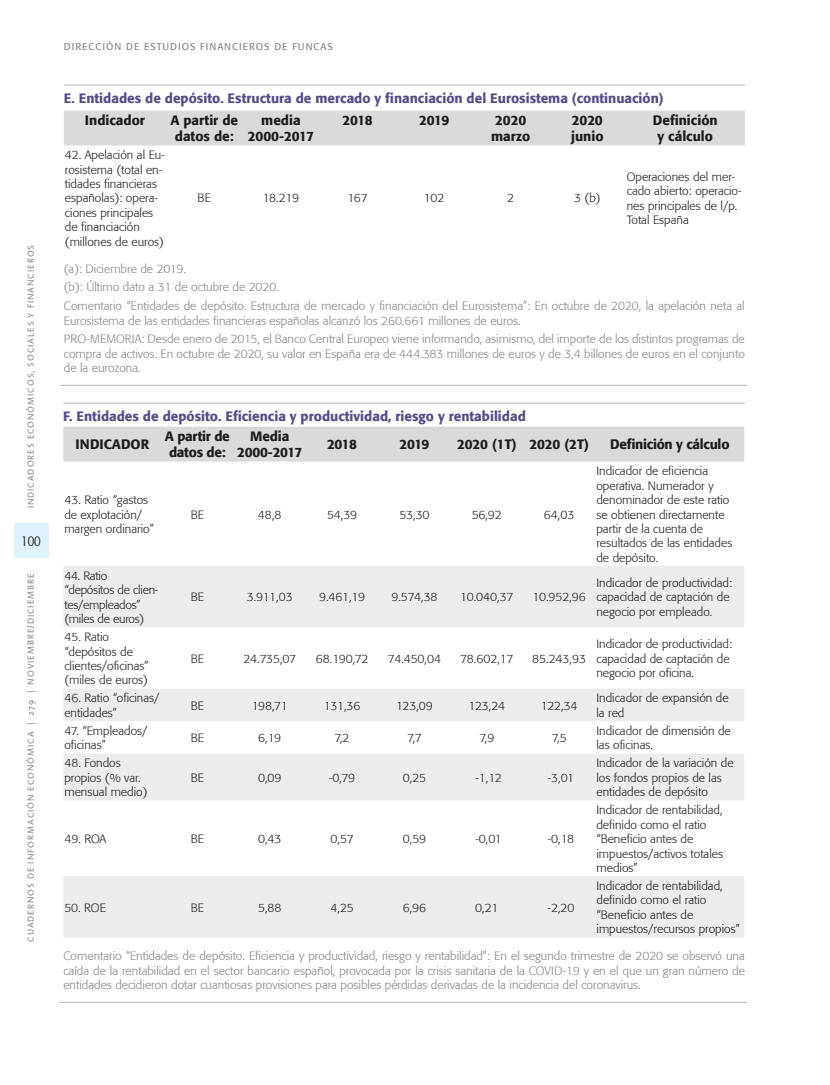
<style>
.page{position:relative;width:830px;height:1085px;background:#fff}
.page>*{position:absolute;margin:0;border:0;box-sizing:border-box;transform-origin:0 0}
.t1{font:300 condensed 15px "Formata";color:#1d1d1b}
.t2{font:500 13.5px "Formata";color:#564b87}
.t3{font:500 13.5px/16.2px "Formata";color:#1d1d1b;text-align:center}
.t4{font:500 13.5px/16.2px "Formata";letter-spacing:-.02em;color:#1d1d1b;text-align:center}
.t5{font:300 12px/14.4px "Formata";color:#1d1d1b}
.t6{font:300 12px/14.4px "Formata";color:#878482}
.t7{font:300 12px/14.4px "Formata";letter-spacing:-.02em;color:#1d1d1b}
.t8{font:9.75px "Formata";letter-spacing:.1em;color:#878787}
.t9{font:9px "Linotype Aroma";letter-spacing:.1em;color:#878787}
</style>
<div class="page">
<div style="left:14px;top:523px;width:34px;height:35px;background:#e0f2fc"></div>
<hr style="left:63px;top:402px;width:681px;height:1px;background:#c2bebd">
<hr style="left:59px;top:1001px;width:687px;height:1px;background:#c2bebd">
<div style="left:63px;top:426px;width:681px;height:35px;background:#dadada"></div>
<svg style="left:63px;top:566px;width:681px;height:371px;fill:#ededed"></svg>
<hr style="left:60px;top:385px;width:686px;height:1px;background:#c2bebd">
<div style="left:64px;top:111px;width:680px;height:34px;background:#dadada"></div>
<hr style="left:64px;top:84px;width:680px;height:2px;background:#c2bebd">
<p class="t9" style="left:25px;top:508px;width:265px;rotate:-90deg">INDICADORES ECONÓMICOS, SOCIALES Y FINANCIEROS</p>
<p class="t1" style="left:21px;top:531px;width:21px">100</p>
<p class="t9" style="left:25px;top:941px;width:370px;rotate:-90deg">CUADERNOS DE INFORMACIÓN ECONÓMICA | 279 | NOVIEMBRE/DICIEMBRE</p>
<p class="t8" style="left:64px;top:40px;width:270px">DIRECCIÓN DE ESTUDIOS FINANCIEROS DE FUNCAS</p>
<p class="t2" style="left:64px;top:90px;width:601px">E. Entidades de depósito. Estructura de mercado y financiación del Eurosistema (continuación)</p>
<p class="t3" style="left:85px;top:112px;width:61px">Indicador</p>
<p class="t3" style="left:170px;top:112px;width:69px">A partir de datos de:</p>
<p class="t3" style="left:248px;top:112px;width:68px">media<br>2000-2017</p>
<p class="t3" style="left:342px;top:112px;width:32px">2018</p>
<p class="t3" style="left:419px;top:112px;width:32px">2019</p>
<p class="t3" style="left:491px;top:112px;width:41px">2020 marzo</p>
<p class="t3" style="left:571px;top:112px;width:34px;text-align:left">2020 junio</p>
<p class="t3" style="left:652px;top:112px;width:66px">Definición y cálculo</p>
<p class="t5" style="left:65px;top:148px;width:101px">42. Apelación al Eu&shy;rosistema (total en&shy;tidades financieras españolas): opera&shy;ciones principales de financiación (millones de euros)</p>
<p class="t5" style="left:626px;top:169px;width:116px">Operaciones del mer&shy;cado abierto: operacio&shy;nes principales de l/p.<br>Total España</p>
<p class="t6" style="left:64px;top:259px;width:682px;line-height:18.6px">(a): Diciembre de 2019.<br>(b): Último dato a 31 de octubre de 2020.<br>Comentario “Entidades de depósito. Estructura de mercado y financiación del Eurosistema”: En octubre de 2020, la apelación neta al</p>
<p class="t6" style="left:64px;top:311px;width:682px;line-height:18.6px">Eurosistema de las entidades financieras españolas alcanzó los 260.661 millones de euros.<br>PRO-MEMORIA: Desde enero de 2015, el Banco Central Europeo viene informando, asimismo, del importe de los distintos programas de</p>
<p class="t6" style="left:64px;top:346px;width:682px">compra de activos. En octubre de 2020, su valor en España era de 444.383 millones de euros y de 3,4 billones de euros en el conjunto de la eurozona.</p>
<p class="t5" style="left:197px;top:191px;width:15px">BE</p>
<p class="t5" style="left:263px;top:191px;width:38px">18.219</p>
<p class="t5" style="left:347px;top:191px;width:22px">167</p>
<p class="t5" style="left:423px;top:191px;width:22px">102</p>
<p class="t5" style="left:507px;top:191px;width:8px">2</p>
<p class="t5" style="left:574px;top:191px;width:28px">3 (b)</p>
<p class="t2" style="left:63px;top:407px;width:464px">F. Entidades de depósito. Eficiencia y productividad, riesgo y rentabilidad</p>
<p class="t3" style="left:75px;top:436px;width:75px">INDICADOR</p>
<p class="t4" style="left:165px;top:428px;width:66px">A partir de datos de:</p>
<p class="t3" style="left:237px;top:428px;width:67px">Media<br>2000-2017</p>
<p class="t3" style="left:327px;top:436px;width:32px">2018</p>
<p class="t3" style="left:399px;top:436px;width:32px">2019</p>
<p class="t3" style="left:457px;top:436px;width:133px">2020 (1T) 2020 (2T)</p>
<p class="t4" style="left:610px;top:436px;width:121px">Definición y cálculo</p>
<p class="t5" style="left:64px;top:493px;width:91px">43. Ratio “gastos de explotación/ margen ordinario”</p>
<p class="t5" style="left:596px;top:464px;width:137px">Indicador de eficiencia operativa. Numerador y denominador de este ratio se obtienen directamente partir de la cuenta de resultados de las entidades de depósito.</p>
<p class="t5" style="left:191px;top:507px;width:15px">BE</p>
<p class="t5" style="left:258px;top:507px;width:25px">48,8</p>
<p class="t5" style="left:327px;top:507px;width:31px">54,39</p>
<p class="t5" style="left:399px;top:507px;width:31px">53,30</p>
<p class="t5" style="left:471px;top:507px;width:32px">56,92</p>
<p class="t5" style="left:543px;top:507px;width:32px">64,03</p>
<p class="t7" style="left:64px;top:568px;width:95px">44. Ratio “depósitos de clien&shy;tes/empleados” (miles de euros)</p>
<p class="t5" style="left:64px;top:629px;width:86px">45. Ratio “depósitos de clientes/oficinas” (miles de euros)</p>
<p class="t5" style="left:191px;top:590px;width:15px">BE</p>
<p class="t5" style="left:246px;top:590px;width:47px">3.911,03</p>
<p class="t5" style="left:319px;top:590px;width:47px">9.461,19</p>
<p class="t5" style="left:391px;top:590px;width:47px">9.574,38</p>
<p class="t5" style="left:460px;top:590px;width:55px">10.040,37</p>
<p class="t5" style="left:532px;top:590px;width:55px">10.952,96</p>
<p class="t5" style="left:191px;top:651px;width:15px">BE</p>
<p class="t5" style="left:243px;top:651px;width:54px">24.735,07</p>
<p class="t5" style="left:316px;top:651px;width:54px">68.190,72</p>
<p class="t5" style="left:387px;top:651px;width:55px">74.450,04</p>
<p class="t5" style="left:460px;top:651px;width:54px">78.602,17</p>
<p class="t5" style="left:532px;top:651px;width:55px">85.243,93</p>
<p class="t5" style="left:596px;top:575px;width:137px">Indicador de productividad: capacidad de captación de negocio por empleado.</p>
<p class="t5" style="left:596px;top:637px;width:137px">Indicador de productividad: capacidad de captación de negocio por oficina.</p>
<p class="t5" style="left:64px;top:691px;width:97px">46. Ratio “oficinas/ entidades”</p>
<p class="t5" style="left:191px;top:698px;width:15px">BE</p>
<p class="t5" style="left:251px;top:698px;width:37px">198,71</p>
<p class="t5" style="left:324px;top:698px;width:38px">131,36</p>
<p class="t5" style="left:396px;top:698px;width:38px">123,09</p>
<p class="t5" style="left:468px;top:698px;width:38px">123,24</p>
<p class="t5" style="left:540px;top:698px;width:38px">122,34</p>
<p class="t5" style="left:596px;top:691px;width:134px">Indicador de expansión de la red</p>
<p class="t5" style="left:64px;top:723px;width:85px">47. “Empleados/ oficinas”</p>
<p class="t5" style="left:191px;top:730px;width:15px">BE</p>
<p class="t5" style="left:258px;top:730px;width:24px">6,19</p>
<p class="t5" style="left:334px;top:730px;width:16px">7,2</p>
<p class="t5" style="left:407px;top:730px;width:16px">7,7</p>
<p class="t5" style="left:479px;top:730px;width:16px">7,9</p>
<p class="t5" style="left:551px;top:730px;width:16px">7,5</p>
<p class="t5" style="left:596px;top:723px;width:136px">Indicador de dimensión de las oficinas.</p>
<p class="t5" style="left:64px;top:756px;width:85px">48. Fondos propios (% var. mensual medio)</p>
<p class="t5" style="left:596px;top:756px;width:139px">Indicador de la variación de los fondos propios de las entidades de depósito</p>
<p class="t5" style="left:191px;top:770px;width:15px">BE</p>
<p class="t5" style="left:258px;top:770px;width:25px">0,09</p>
<p class="t5" style="left:329px;top:770px;width:28px">-0,79</p>
<p class="t5" style="left:402px;top:770px;width:25px">0,25</p>
<p class="t5" style="left:475px;top:770px;width:28px">-1,12</p>
<p class="t5" style="left:547px;top:770px;width:28px">-3,01</p>
<p class="t5" style="left:64px;top:831px;width:43px">49. ROA</p>
<p class="t5" style="left:191px;top:831px;width:15px">BE</p>
<p class="t5" style="left:258px;top:831px;width:25px">0,43</p>
<p class="t5" style="left:330px;top:831px;width:25px">0,57</p>
<p class="t5" style="left:402px;top:831px;width:25px">0,59</p>
<p class="t5" style="left:475px;top:831px;width:28px">-0,01</p>
<p class="t5" style="left:547px;top:831px;width:28px">-0,18</p>
<p class="t5" style="left:596px;top:802px;width:128px">Indicador de rentabilidad, definido como el ratio “Beneficio antes de impuestos/activos totales medios”</p>
<p class="t5" style="left:596px;top:878px;width:145px">Indicador de rentabilidad, definido como el ratio “Beneficio antes de impuestos/recursos propios”</p>
<p class="t6" style="left:63px;top:948px;width:682px;text-align:justify">Comentario “Entidades de depósito. Eficiencia y productividad, riesgo y rentabilidad”: En el segundo trimestre de 2020 se observó una caída de la rentabilidad en el sector bancario español, provocada por la crisis sanitaria de la COVID-19 y en el que un gran número de entidades decidieron dotar cuantiosas provisiones para posibles pérdidas derivadas de la incidencia del coronavirus.</p>
<p class="t5" style="left:64px;top:900px;width:43px">50. ROE</p>
<p class="t5" style="left:191px;top:900px;width:15px">BE</p>
<p class="t5" style="left:258px;top:900px;width:25px">5,88</p>
<p class="t5" style="left:330px;top:900px;width:25px">4,25</p>
<p class="t5" style="left:402px;top:900px;width:25px">6,96</p>
<p class="t5" style="left:475px;top:900px;width:25px">0,21</p>
<p class="t5" style="left:547px;top:900px;width:28px">-2,20</p>
</div>
